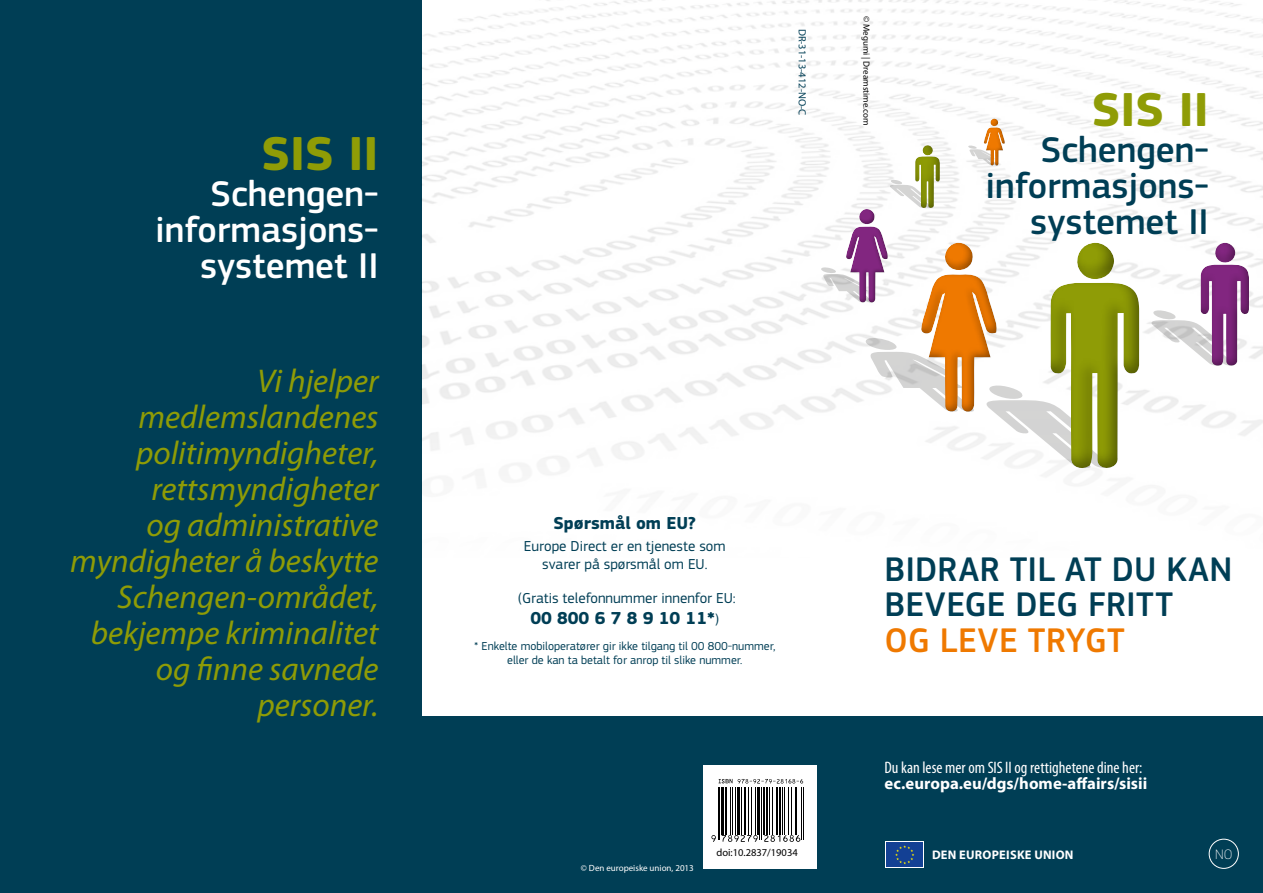
<style>
.page{position:relative;width:1263px;height:893px;background:#fff}
.page>*{position:absolute;margin:0;border:0;box-sizing:border-box;transform-origin:0 0}
.t1{font:700 49.5px "PF Square Sans Pro";color:#8f9c06}
.t2{font:500 37.2px/36px "PF Square Sans Pro";color:#003e55;text-align:right}
.t3{font:500 37.2px/36px "PF Square Sans Pro";color:#fff;text-align:right}
.t4{font:500 35.55px/35.5px "PF Square Sans Pro";letter-spacing:.005em;color:#003e55}
.t5{font:500 35.55px "PF Square Sans Pro";letter-spacing:.01em;color:#ef7900}
.t6{font:italic 33px/36px "Myriad Pro";color:#8f9c06;text-align:right}
.t7{font:700 18px "PF Square Sans Pro";color:#003e55}
.t8{font:condensed 16.65px "Myriad Pro";color:#fff}
.t9{font:700 16.65px "Myriad Pro";color:#fff}
.t10{font:15px/18px "PF Square Sans Pro";color:#003e55;text-align:center}
.t11{font:100 14.25px "PF Square Sans Pro";color:#fff}
.t12{font:700 12.45px "Myriad Pro";letter-spacing:.02em;color:#fff}
.t13{font:12px/13.5px "PF Square Sans Pro";color:#003e55;text-align:center}
.t14{font:10.5px "Myriad Pro";color:#003e55}
.t15{font:10.5px "Myriad Pro";color:#000}
.t16{font:9px "Myriad Pro";color:#fff}
.t17{font:9px "Myriad Pro";color:#000}
.s1{font-weight:400;font-size:15px}
</style>
<div class="page">
<div style="left:418px;top:716px;width:845px;height:177px;background:#003e55"></div>
<div style="left:0;top:0;width:421px;height:893px;background:#003e55"></div>
<div style="left:885px;top:841px;width:39px;height:27px;background:#fff"></div>
<div style="left:886px;top:842px;width:37px;height:25px;background:#134094"></div>
<svg style="left:895px;top:845px;width:19px;height:19px"></svg>
<div style="left:703px;top:765px;width:114px;height:104px;background:#fff"></div>
<img style="left:421px;top:0;width:842px;height:716px">
<div style="left:982px;top:117px;width:24px;height:51px;background:#fbfbfb"></div>
<svg style="left:814px;top:118px;width:325px;height:351px"></svg>
<div style="left:913px;top:144px;width:27px;height:64px;background:#000;opacity:.4"></div>
<svg style="left:1146px;top:241px;width:103px;height:126px"></svg>
<div style="left:1198px;top:240px;width:51px;height:126px;background:#000;opacity:.4"></div>
<hr style="left:718px;top:789px;width:1px;height:51px;background:#000">
<hr style="left:720px;top:789px;width:1px;height:51px;background:#000">
<hr style="left:721px;top:789px;width:3px;height:45px;background:#000">
<hr style="left:725px;top:789px;width:2px;height:45px;background:#000">
<hr style="left:730px;top:789px;width:1px;height:45px;background:#000">
<hr style="left:732px;top:789px;width:1px;height:45px;background:#000">
<hr style="left:735px;top:789px;width:1px;height:45px;background:#000">
<hr style="left:737px;top:789px;width:2px;height:45px;background:#000">
<hr style="left:741px;top:789px;width:1px;height:45px;background:#000">
<hr style="left:744px;top:789px;width:2px;height:45px;background:#000">
<hr style="left:748px;top:789px;width:1px;height:45px;background:#000">
<hr style="left:751px;top:789px;width:1px;height:45px;background:#000">
<hr style="left:755px;top:789px;width:1px;height:45px;background:#000">
<hr style="left:757px;top:789px;width:1px;height:45px;background:#000">
<hr style="left:759px;top:789px;width:1px;height:51px;background:#000">
<hr style="left:761px;top:789px;width:1px;height:51px;background:#000">
<hr style="left:763px;top:789px;width:2px;height:45px;background:#000">
<hr style="left:766px;top:789px;width:1px;height:45px;background:#000">
<hr style="left:769px;top:789px;width:1px;height:45px;background:#000">
<hr style="left:772px;top:789px;width:1px;height:45px;background:#000">
<hr style="left:776px;top:789px;width:1px;height:45px;background:#000">
<hr style="left:779px;top:789px;width:2px;height:45px;background:#000">
<hr style="left:782px;top:789px;width:1px;height:45px;background:#000">
<hr style="left:784px;top:789px;width:1px;height:45px;background:#000">
<hr style="left:788px;top:789px;width:1px;height:45px;background:#000">
<hr style="left:791px;top:789px;width:1px;height:45px;background:#000">
<hr style="left:795px;top:789px;width:1px;height:45px;background:#000">
<hr style="left:796px;top:789px;width:1px;height:45px;background:#000">
<hr style="left:801px;top:789px;width:1px;height:51px;background:#000">
<hr style="left:803px;top:789px;width:1px;height:51px;background:#000">
<svg style="left:711px;top:835px;width:5px;height:7px"></svg>
<svg style="left:722px;top:835px;width:36px;height:7px"></svg>
<svg style="left:764px;top:835px;width:36px;height:7px"></svg>
<svg style="left:718px;top:779px;width:86px;height:11px"></svg>
<div style="left:1209px;top:839px;width:29px;height:29px;border:1px solid #fff;border-radius:50%"></div>
<h1 class="t1" style="left:261px;top:124px;width:119px">SIS II</h1>
<p class="t3" style="left:156px;top:176px;width:224px">Schengen&shy;informasjons&shy;systemet II</p>
<p class="t6" style="left:70px;top:363px;width:310px">Vi hjelper medlemslandenes politimyndigheter, rettsmyndigheter<br>og administrative myndigheter å beskytte<br>Schengen-området, bekjempe kriminalitet og finne savnede personer.</p>
<p class="t14" style="left:809px;top:29px;width:88px;rotate:90deg">DR-31-13-412-NO-C</p>
<p class="t17" style="left:872px;top:16px;width:111px;rotate:90deg">© Megumi | Dreamstime.com</p>
<h1 class="t1" style="left:1092px;top:80px;width:119px">SIS II</h1>
<p class="t2" style="left:986px;top:133px;width:224px">Schengen&shy;informasjons&shy;systemet II</p>
<p class="t7" style="left:553px;top:512px;width:144px">Spørsmål om EU?</p>
<p class="t10" style="left:524px;top:538px;width:203px">Europe Direct er en tjeneste som svarer på spørsmål om EU.</p>
<p class="t10" style="left:518px;top:589px;width:220px">(Gratis telefonnummer innenfor EU:</p>
<p class="t7" style="left:530px;top:607px;width:190px">00 800 6 7 8 9 10 11*<span class="s1">)</span></p>
<p class="t13" style="left:474px;top:639px;width:303px">* Enkelte mobiloperatører gir ikke tilgang til 00 800-nummer, eller de kan ta betalt for anrop til slike nummer.</p>
<p class="t4" style="left:884px;top:552px;width:350px">Bidrar til at du kan bevege deg fritt</p>
<p class="t5" style="left:884px;top:619px;width:242px">og leve trygt</p>
<p class="t8" style="left:884px;top:757px;width:259px">Du kan lese mer om SIS II og rettighetene dine her:</p>
<p class="t9" style="left:884px;top:773px;width:264px">ec.europa.eu/dgs/home-affairs/sisii</p>
<p class="t16" style="left:581px;top:862px;width:114px">© Den europeiske union, 2013</p>
<p class="t15" style="left:716px;top:846px;width:83px">doi:10.2837/19034</p>
<p class="t12" style="left:932px;top:847px;width:143px">Den europeiske union</p>
<p class="t11" style="left:1215px;top:846px;width:19px">NO</p>
</div>
